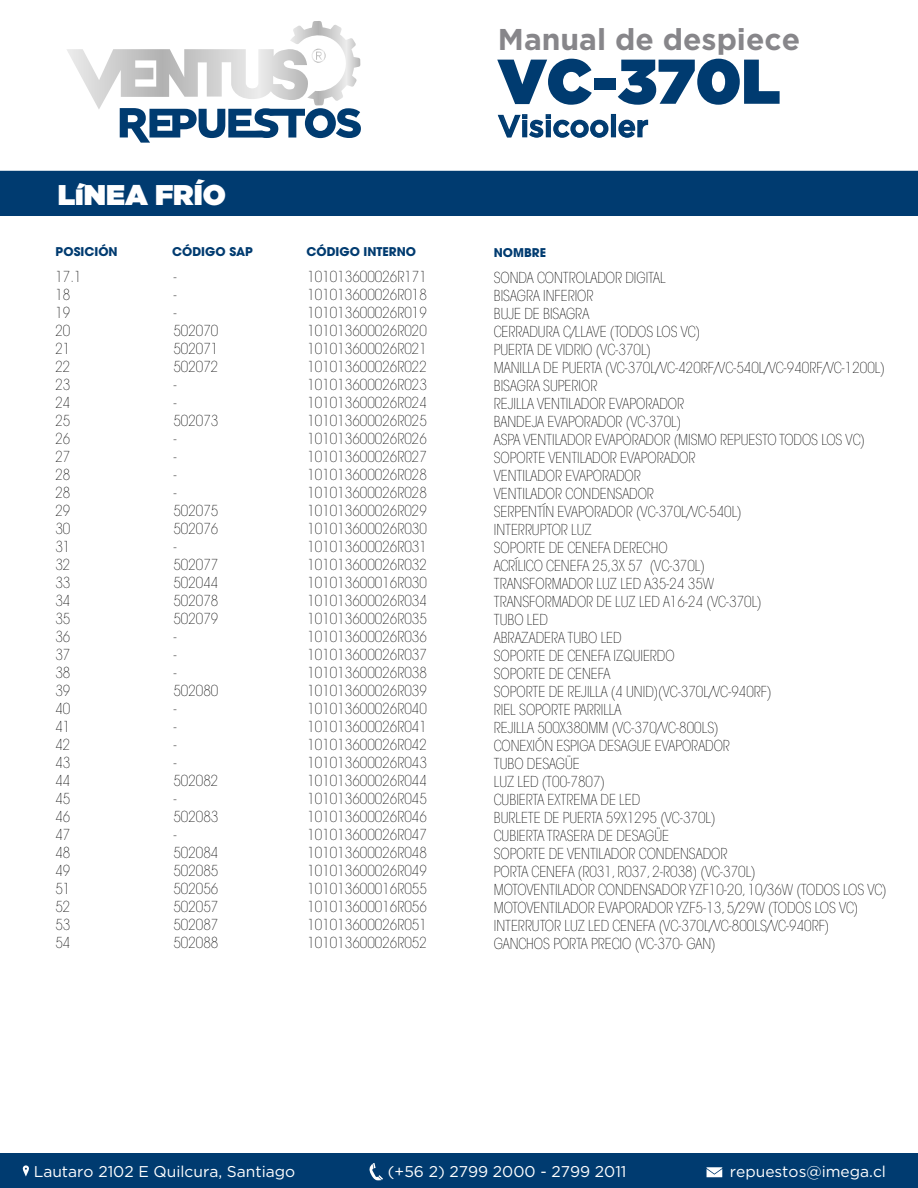
<style>
.page{position:relative;width:918px;height:1188px;background:#fff}
.page>*{position:absolute;margin:0;border:0;box-sizing:border-box;transform-origin:0 0}
.t1{font:900 63.15px "Gotham";color:#003b70}
.t2{font:500 condensed 42.9px "ITC Avant Garde Std";color:#fdfdfd;scale:1.1 1}
.t3{font:700 30px "Gotham";color:#87868a}
.t4{font:500 30px "Gotham";color:#003b70}
.t5{font:900 28.5px "Gotham";color:#fff}
.t6{font:15.6px "Gotham";color:#fff}
.t7{font:200 condensed 15px/18px "ITC Avant Garde Std";color:#000}
.t8{font:700 12px "ITC Avant Garde Std";color:#003b70}
</style>
<div class="page">
<div style="left:0;top:172px;width:918px;height:43px;background:#003b70"></div>
<div style="left:0;top:171px;width:918px;height:45px;border:2px solid #003b70"></div>
<svg style="left:67px;top:21px;width:294px;height:122px"></svg>
<svg style="left:497px;top:114px;width:112px;height:24px"></svg>
<div style="left:611px;top:114px;width:5px;height:23px;border:2px solid #003b70"></div>
<svg style="left:618px;top:119px;width:31px;height:19px"></svg>
<div style="left:0;top:1154px;width:918px;height:34px;background:#003b70"></div>
<svg style="left:369px;top:1163px;width:14px;height:17px"></svg>
<svg style="left:706px;top:1167px;width:16px;height:10px"></svg>
<svg style="left:23px;top:1165px;width:6px;height:11px"></svg>
<h3 class="t3" style="left:498px;top:20px;width:304px">Manual de despiece</h3>
<h1 class="t1" style="left:498px;top:36px;width:284px">VC-370L</h1>
<h2 class="t2" style="left:21px;top:167px;width:159px">Linea frio</h2>
<h3 class="t5" style="left:58px;top:174px;width:170px">LíNEA FRÍO</h3>
<h3 class="t4" style="left:498px;top:106px;width:152px">Visicooler</h3>
<p class="t8" style="left:56px;top:244px;width:64px">POSICIÓN</p>
<p class="t8" style="left:172px;top:244px;width:82px">CÓDIGO SAP</p>
<p class="t8" style="left:306px;top:244px;width:111px">CÓDIGO INTERNO</p>
<p class="t8" style="left:494px;top:245px;width:54px">NOMBRE</p>
<p class="t7" style="left:173px;top:268px;width:46px">-<br>-<br>-<br>502070<br>502071<br>502072 -<br>-<br>502073 -<br>-<br>-<br>-<br>502075<br>502076 -<br>502077<br>502044<br>502078<br>502079 -<br>-<br>-<br>502080 -<br>-<br>-<br>-<br>502082 -<br>502083 -<br>502084<br>502085<br>502056<br>502057<br>502087<br>502088</p>
<p class="t7" style="left:55px;top:268px;width:28px">17.1<br>18<br>19<br>20<br>21<br>22<br>23<br>24<br>25<br>26<br>27<br>28<br>28<br>29<br>30<br>31<br>32<br>33<br>34<br>35<br>36<br>37<br>38<br>39<br>40<br>41<br>42<br>43<br>44<br>45<br>46<br>47<br>48<br>49<br>51<br>52<br>53<br>54</p>
<p class="t7" style="left:307px;top:268px;width:121px;text-align:justify">101013600026R171<br>101013600026R018<br>101013600026R019<br>101013600026R020<br>101013600026R021<br>101013600026R022<br>101013600026R023<br>101013600026R024<br>101013600026R025<br>101013600026R026<br>101013600026R027<br>101013600026R028<br>101013600026R028<br>101013600026R029<br>101013600026R030<br>101013600026R031<br>101013600026R032<br>101013600016R030<br>101013600026R034<br>101013600026R035<br>101013600026R036<br>101013600026R037<br>101013600026R038<br>101013600026R039<br>101013600026R040<br>101013600026R041<br>101013600026R042<br>101013600026R043<br>101013600026R044<br>101013600026R045<br>101013600026R046<br>101013600026R047<br>101013600026R048<br>101013600026R049<br>101013600016R055<br>101013600016R056<br>101013600026R051<br>101013600026R052</p>
<p class="t7" style="left:494px;top:269px;width:394px">SONDA CONTROLADOR DIGITAL<br>BISAGRA INFERIOR<br>BUJE DE BISAGRA<br>CERRADURA C/LLAVE (TODOS LOS VC)<br>PUERTA DE VIDRIO (VC-370L)<br>MANILLA DE PUERTA (VC-370L/VC-420RF/VC-540L/VC-940RF/VC-1200L)<br>BISAGRA SUPERIOR<br>REJILLA VENTILADOR EVAPORADOR<br>BANDEJA EVAPORADOR (VC-370L)<br>ASPA VENTILADOR EVAPORADOR (MISMO REPUESTO TODOS LOS VC)<br>SOPORTE VENTILADOR EVAPORADOR<br>VENTILADOR EVAPORADOR<br>VENTILADOR CONDENSADOR<br>SERPENTÍN EVAPORADOR (VC-370L/VC-540L)<br>INTERRUPTOR LUZ<br>SOPORTE DE CENEFA DERECHO<br>ACRÍLICO CENEFA 25,3X 57 (VC-370L)<br>TRANSFORMADOR LUZ LED A35-24 35W<br>TRANSFORMADOR DE LUZ LED A16-24 (VC-370L)<br>TUBO LED<br>ABRAZADERA TUBO LED<br>SOPORTE DE CENEFA IZQUIERDO<br>SOPORTE DE CENEFA<br>SOPORTE DE REJILLA (4 UNID)(VC-370L/VC-940RF)<br>RIEL SOPORTE PARRILLA<br>REJILLA 500X380MM (VC-370/VC-800LS)<br>CONEXIÓN ESPIGA DESAGUE EVAPORADOR<br>TUBO DESAGÜE<br>LUZ LED (T00-7807)<br>CUBIERTA EXTREMA DE LED<br>BURLETE DE PUERTA 59X1295 (VC-370L)<br>CUBIERTA TRASERA DE DESAGÜE<br>SOPORTE DE VENTILADOR CONDENSADOR<br>PORTA CENEFA (R031, R037, 2-R038) (VC-370L)<br>MOTOVENTILADOR CONDENSADOR YZF10-20, 10/36W (TODOS LOS VC)<br>MOTOVENTILADOR EVAPORADOR YZF5-13, 5/29W (TODOS LOS VC)<br>INTERRUTOR LUZ LED CENEFA (VC-370L/VC-800LS/VC-940RF)<br>GANCHOS PORTA PRECIO (VC-370- GAN)</p>
<p class="t6" style="left:34px;top:1161px;width:263px">Lautaro 2102 E Quilcura, Santiago</p>
<p class="t6" style="left:388px;top:1161px;width:240px">(+56 2) 2799 2000 - 2799 2011</p>
<p class="t6" style="left:730px;top:1161px;width:158px">repuestos@imega.cl</p>
</div>
